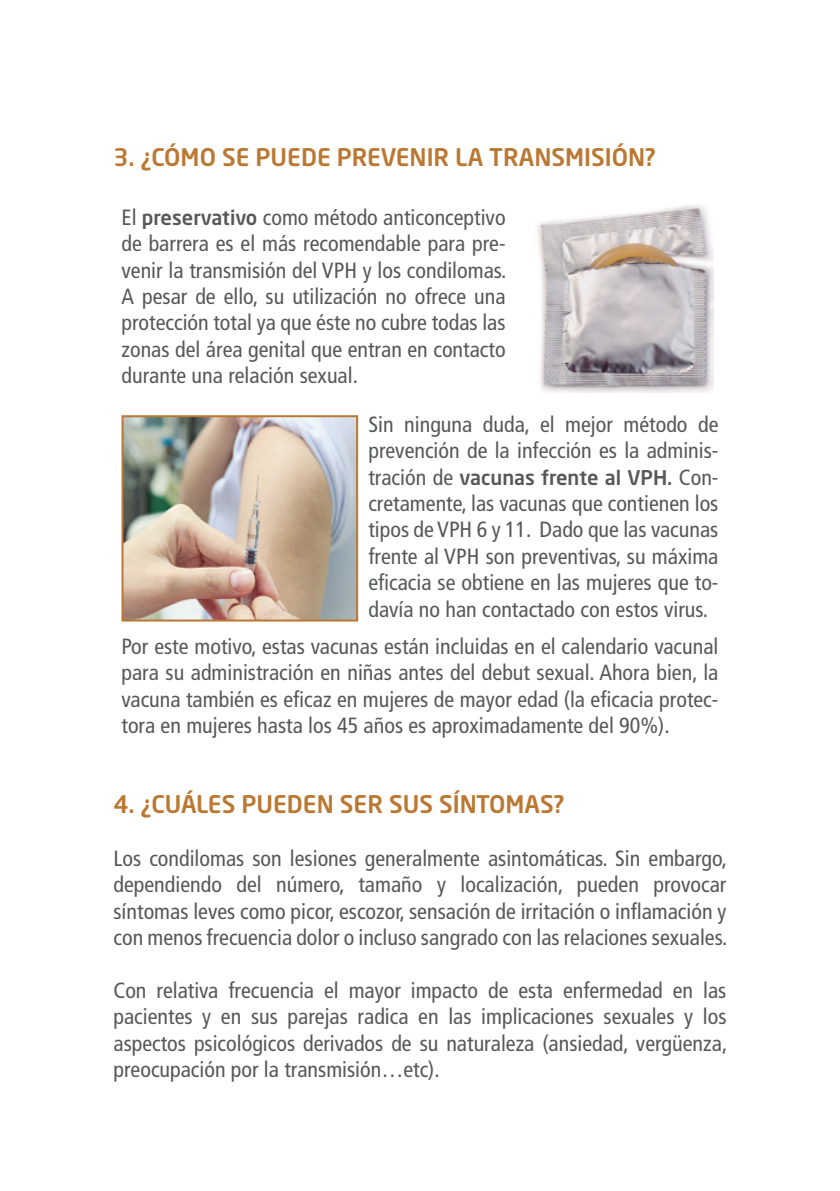
<style>
.page{position:relative;width:840px;height:1191px;background:#fff}
.page>*{position:absolute;margin:0;border:0;box-sizing:border-box;transform-origin:0 0}
.titulo{font:24px "Neo Sans Std Medium TR";color:#bb7832}
.texo{font:condensed 22px/26.4px "Frutiger LT Std";color:#57585a;text-align:justify}
.texo-2{font:20px "Neo Sans Std Medium TR";color:#57585a}
.s1{font-family:"Neo Sans Std Medium TR";font-stretch:normal;font-size:20px}
.s2{font-family:"Frutiger LT Std";font-stretch:condensed;font-size:22px}
</style>
<div class="page">
<img style="left:537px;top:205px;width:175px;height:188px">
<img style="left:124px;top:418px;width:231px;height:200px">
<div style="left:121px;top:415px;width:237px;height:206px;border:2px solid #bb7832"></div>
<p class="titulo" style="left:113px;top:142px;width:543px">3. ¿CÓMO SE PUEDE PREVENIR LA TRANSMISIÓN?</p>
<p class="texo" style="left:121px;top:204px;width:386px">El <span class="s1">preservativo</span> como método anticonceptivo de barrera es el más recomendable para pre&shy;venir la transmisión del VPH y los condilomas.<br>A pesar de ello, su utilización no ofrece una protección total ya que éste no cubre todas las zonas del área genital que entran en contacto durante una relación sexual.</p>
<p class="texo" style="left:368px;top:411px;width:351px">Sin ninguna duda, el mejor método de prevención de la infección es la adminis-</p>
<p class="texo-2" style="left:368px;top:464px;width:351px"><span class="s2">tración de</span> vacunas frente al VPH. <span class="s2">Con-</span></p>
<p class="texo" style="left:368px;top:490px;width:351px">cretamente, las vacunas que contienen los tipos de VPH 6 y 11. Dado que las vacunas frente al VPH son preventivas, su máxima eficacia se obtiene en las mujeres que to&shy;davía no han contactado con estos virus.</p>
<p class="texo" style="left:121px;top:633px;width:598px">Por este motivo, estas vacunas están incluidas en el calendario vacunal para su administración en niñas antes del debut sexual. Ahora bien, la vacuna también es eficaz en mujeres de mayor edad (la eficacia protec&shy;tora en mujeres hasta los 45 años es aproximadamente del 90%).</p>
<p class="titulo" style="left:113px;top:789px;width:452px">4. ¿CUÁLES PUEDEN SER SUS SÍNTOMAS?</p>
<p class="texo" style="left:113px;top:845px;width:615px">Los condilomas son lesiones generalmente asintomáticas. Sin embargo, dependiendo del número, tamaño y localización, pueden provocar síntomas leves como picor, escozor, sensación de irritación o inflamación y con menos frecuencia dolor o incluso sangrado con las relaciones sexuales.</p>
<p class="texo" style="left:113px;top:977px;width:615px">Con relativa frecuencia el mayor impacto de esta enfermedad en las pacientes y en sus parejas radica en las implicaciones sexuales y los aspectos psicológicos derivados de su naturaleza (ansiedad, vergüenza, preocupación por la transmisión…etc).</p>
</div>
